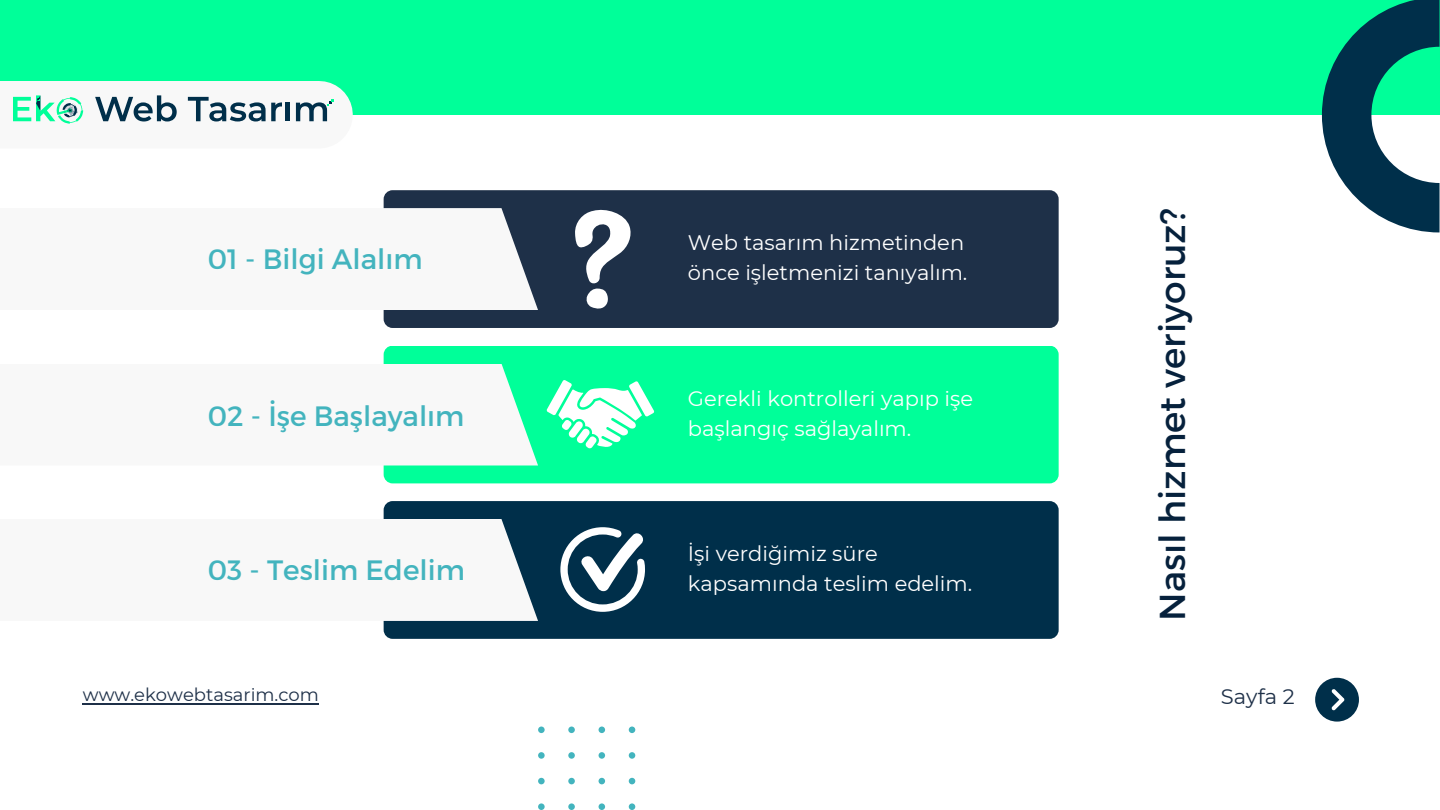
<style>
.page{position:relative;width:1440px;height:810px;background:#fff}
.page>*{position:absolute;margin:0;border:0;box-sizing:border-box;transform-origin:0 0}
.t1{font:36px "Montserrat";color:#06213c}
.t2{font:28px "Montserrat";color:#43b4be}
.t3{font:21px/29.2px "Montserrat";color:#fff}
.t4{font:21px "Montserrat";color:#1e3048}
.t5{font:18px "Montserrat";color:#1e3048}
</style>
<div class="page">
<div style="left:0;top:0;width:1440px;height:115px;background:#0f9"></div>
<div style="left:0;top:81px;width:319px;height:67px;background:#f8f8f8"></div>
<div style="left:384px;top:501px;width:675px;height:138px;background:#002f4a;border-radius:9px"></div>
<div style="left:384px;top:346px;width:675px;height:137px;background:#0f9;border-radius:9px"></div>
<div style="left:384px;top:190px;width:675px;height:138px;background:#1e3048;border-radius:9px"></div>
<svg style="left:383px;top:208px;width:155px;height:102px;background:#dee0e3"></svg>
<svg style="left:383px;top:364px;width:155px;height:102px;background:#d9f8ec"></svg>
<svg style="left:383px;top:519px;width:155px;height:102px;background:#dae0e3"></svg>
<svg style="left:1322px;top:0;width:118px;height:232px"></svg>
<svg style="left:538px;top:727px;width:97px;height:83px"></svg>
<svg style="left:1315px;top:678px;width:44px;height:43px"></svg>
<svg style="left:95px;top:95px;width:82px;height:27px"></svg>
<svg style="left:188px;top:97px;width:94px;height:25px"></svg>
<hr style="left:286px;top:103px;width:4px;height:18px;background:#002f4a">
<svg style="left:296px;top:100px;width:38px;height:21px"></svg>
<svg style="left:13px;top:95px;width:70px;height:29px"></svg>
<svg style="left:546px;top:380px;width:108px;height:69px"></svg>
<svg style="left:575px;top:209px;width:56px;height:100px"></svg>
<svg style="left:560px;top:527px;width:85px;height:85px"></svg>
<hr style="left:83px;top:703px;width:236px;height:1px;background:#1e3048">
<p class="t2" style="left:208px;top:241px;width:216px">01 - Bilgi Alalım</p>
<p class="t2" style="left:208px;top:398px;width:258px">02 - İşe Başlayalım</p>
<p class="t2" style="left:208px;top:552px;width:258px">03 - Teslim Edelim</p>
<p class="t5" style="left:83px;top:684px;width:237px">www.ekowebtasari m.com</p>
<p class="t3" style="left:688px;top:228px;width:281px">Web tasarım hizmeti nden önce işletmenizi tanıyalım.</p>
<p class="t3" style="left:688px;top:384px;width:287px">Gerekli kontrolleri yapıp işe başlangıç sağlayalım.</p>
<p class="t3" style="left:688px;top:539px;width:286px">İşi verdiği miz süre kapsamında tesli m edeli m.</p>
<p class="t1" style="left:1149px;top:621px;width:414px;rotate:-90deg">Nasıl hizmet veriyoruz?</p>
<p class="t4" style="left:1221px;top:684px;width:75px">Sayfa 2</p>
</div>
